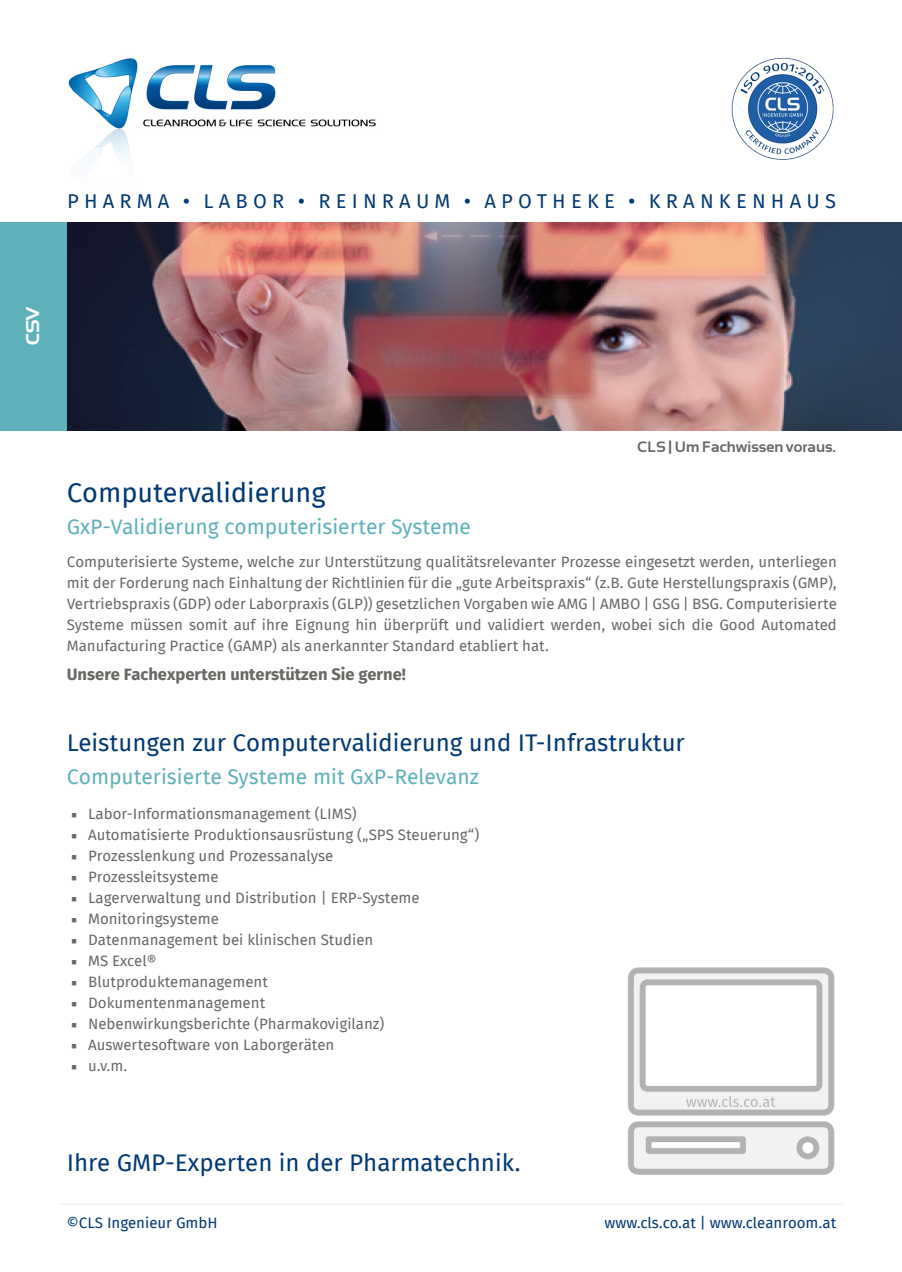
<style>
.page{position:relative;width:902px;height:1272px;background:#fff}
.page>*{position:absolute;margin:0;border:0;box-sizing:border-box;transform-origin:0 0}
.t1{font:27px "Fira Sans";color:#003974}
.t2{font:24px "Fira Sans";color:#003974}
.t3{font:21px "Fira Sans";color:#5eb1ba}
.t4{font:19.95px "Fira Sans";letter-spacing:.26em;color:#003974}
.t5{font:18px "Handel Gothic BT";color:#fff}
.t6{font:700 16.5px "Fira Sans";color:#6a6865}
.t7{font:15px/21px "Fira Sans";color:#6a6865;text-align:justify}
.t8{font:15px "Fira Sans";color:#003974}
.t9{font:700 15px "Sansation";color:#6a6865}
.s1{font-family:"Minion Pro"}
</style>
<div class="page">
<img style="left:67px;top:222px;width:834px;height:208px">
<img style="left:628px;top:967px;width:207px;height:208px">
<img style="left:68px;top:58px;width:308px;height:109px">
<img style="left:731px;top:57px;width:103px;height:103px">
<div style="left:0;top:222px;width:67px;height:208px;background:#5eb1ba"></div>
<hr style="left:58px;top:1203px;width:785px;height:1px;background:#efefef">
<p class="t4" style="left:67px;top:187px;width:770px">PHARMA • LABOR • REINRAUM • APOTHEKE • KRANKENHAUS</p>
<p class="t5" style="left:22px;top:345px;width:41px;rotate:-90deg">CSV</p>
<p class="t9" style="left:637px;top:438px;width:200px">CLS | Um Fachwissen voraus.</p>
<p class="t1" style="left:67px;top:473px;width:260px">Computervalidierung</p>
<p class="t3" style="left:67px;top:512px;width:406px">GxP-Validierung computerisierter Systeme</p>
<p class="t7" style="left:67px;top:552px;width:771px">Computerisierte Systeme, welche zur Unterstützung qualitätsrelevanter Prozesse eingesetzt werden, unterliegen mit der Forderung nach Einhaltung der Richtlinien für die „gute Arbeitspraxis“ (z.B. Gute Herstellungspraxis (GMP), Vertriebspraxis (GDP) oder Laborpraxis (GLP)) gesetzlichen Vorgaben wie AMG | AMBO | GSG | BSG. Computerisierte Systeme müssen somit auf ihre Eignung hin überprüft und validiert werden, wobei sich die Good Automated Manufacturing Practice (GAMP) als anerkannter Standard etabliert hat.</p>
<p class="t6" style="left:67px;top:662px;width:340px">Unsere Fachexperten unterstützen Sie gerne!</p>
<p class="t2" style="left:67px;top:725px;width:619px">Leistungen zur Computervalidierung und IT-Infrastruktur</p>
<p class="t3" style="left:67px;top:761px;width:414px">Computerisierte Systeme mit GxP-Relevanz</p>
<p class="t7" style="left:71px;top:804px;width:287px"><span class="s1">■</span> Labor-Informationsmanagement (LIMS)</p>
<p class="t7" style="left:71px;top:825px;width:409px"><span class="s1">■</span> Automatisierte Produktionsausrüstung („SPS Steuerung“)</p>
<p class="t7" style="left:71px;top:846px;width:264px"><span class="s1">■</span> Prozesslenkung und Prozessanalyse</p>
<p class="t7" style="left:71px;top:867px;width:149px"><span class="s1">■</span> Prozessleitsysteme</p>
<p class="t7" style="left:71px;top:888px;width:350px"><span class="s1">■</span> Lagerverwaltung und Distribution | ERP-Systeme</p>
<p class="t7" style="left:71px;top:909px;width:149px"><span class="s1">■</span> Monitoringsysteme</p>
<p class="t7" style="left:71px;top:930px;width:304px"><span class="s1">■</span> Datenmanagement bei klinischen Studien</p>
<p class="t7" style="left:71px;top:951px;width:87px"><span class="s1">■</span> MS Excel®</p>
<p class="t7" style="left:71px;top:972px;width:198px"><span class="s1">■</span> Blutproduktemanagement</p>
<p class="t7" style="left:71px;top:993px;width:196px"><span class="s1">■</span> Dokumentenmanagement</p>
<p class="t7" style="left:71px;top:1014px;width:315px"><span class="s1">■</span> Nebenwirkungsberichte (Pharmakovigilanz)</p>
<p class="t7" style="left:71px;top:1035px;width:265px"><span class="s1">■</span> Auswertesoftware von Laborgeräten</p>
<p class="t7" style="left:71px;top:1056px;width:58px"><span class="s1">■</span> u.v.m.</p>
<p class="t2" style="left:67px;top:1145px;width:455px">Ihre GMP-Experten in der Pharmatechnik.</p>
<p class="t8" style="left:67px;top:1211px;width:152px">©CLS Ingenieur GmbH</p>
<p class="t8" style="left:604px;top:1211px;width:233px">www.cls.co.at | www.cleanroom.at</p>
</div>
